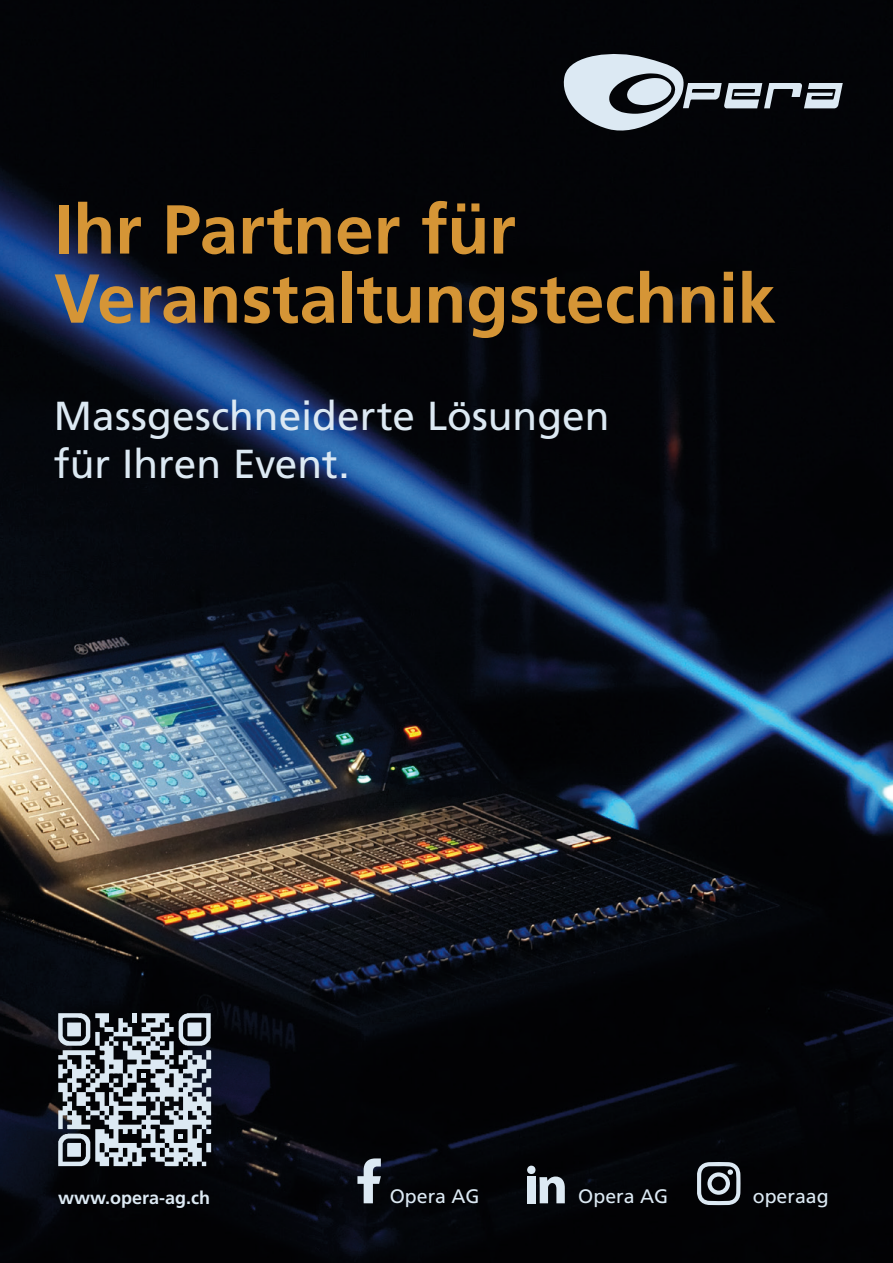
<style>
.page{position:relative;width:893px;height:1263px;background:#fff}
.page>*{position:absolute;margin:0;border:0;box-sizing:border-box;transform-origin:0 0}
.t1{font:700 69.15px/69.2px "Frutiger LT Std";letter-spacing:-.005em;color:#d59536}
.t2{font:40.5px/48px "Frutiger LT Std";color:#dce9f3}
.t3{font:19.5px "Frutiger LT Std";color:#dce9f3}
.t4{font:700 18px "Frutiger LT Std";color:#dce9f3}
</style>
<div class="page">
<img style="left:0;top:0;width:893px;height:1263px">
<div style="left:527px;top:1165px;width:8px;height:9px;background:#dce9f3;border-radius:50%"></div>
<div style="left:527px;top:1176px;width:8px;height:27px;background:#dce9f3"></div>
<svg style="left:539px;top:1176px;width:26px;height:27px"></svg>
<svg style="left:697px;top:1162px;width:43px;height:43px"></svg>
<svg style="left:357px;top:1158px;width:24px;height:45px"></svg>
<svg style="left:559px;top:50px;width:284px;height:87px"></svg>
<svg style="left:58px;top:1013px;width:153px;height:153px"></svg>
<h1 class="t1" style="left:54px;top:195px;width:723px">Ihr Partner für<br>Veranstaltungstechnik</h1>
<p class="t2" style="left:54px;top:392px;width:557px">Massgeschneiderte Lösungen für Ihren Event.</p>
<p class="t4" style="left:58px;top:1187px;width:154px">www.opera-ag.ch</p>
<p class="t3" style="left:390px;top:1185px;width:91px">Opera AG</p>
<p class="t3" style="left:578px;top:1185px;width:91px">Opera AG</p>
<p class="t3" style="left:753px;top:1185px;width:77px">operaag</p>
</div>
